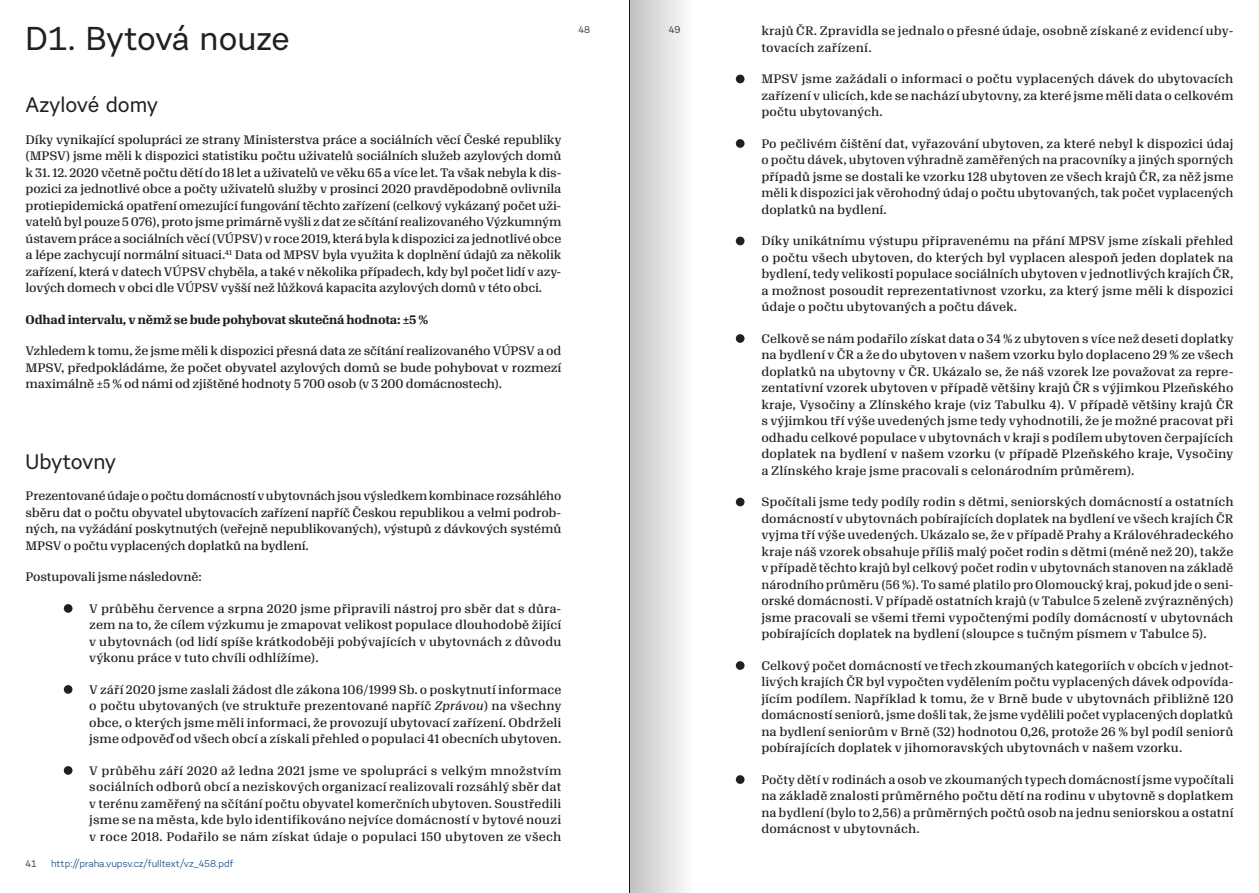
<style>
.page{position:relative;width:1259px;height:893px;background:#fff}
.page>*{position:absolute;margin:0;border:0;box-sizing:border-box;transform-origin:0 0}
.t1{font:33px "Urban Grotesk Me Bl";letter-spacing:-.005em;color:#231f20}
.t2{font:21px "Urban Grotesk Me Bl";color:#231f20}
.t3{font:21px "Urban Grotesk Me Bl";letter-spacing:-.02em;color:#231f20}
.t4{font:12px/16.5px "Algebra Regular No 2";letter-spacing:.005em;color:#231f20;text-align:justify}
.t5{font:700 12px "Algebra";letter-spacing:-.01em;color:#231f20}
.t6{font:9.75px "Urban Grotesk Re Bo";color:#184680}
.t7{font:9.75px "Urban Grotesk Re Bo";color:#231f20}
.s1{font-style:italic}
</style>
<div class="page">
<div style="left:736px;top:75px;width:8px;height:8px;background:#231f20;border-radius:50%"></div>
<div style="left:736px;top:139px;width:8px;height:9px;background:#231f20;border-radius:50%"></div>
<div style="left:736px;top:237px;width:8px;height:8px;background:#231f20;border-radius:50%"></div>
<div style="left:736px;top:334px;width:8px;height:9px;background:#231f20;border-radius:50%"></div>
<div style="left:736px;top:498px;width:8px;height:8px;background:#231f20;border-radius:50%"></div>
<div style="left:736px;top:661px;width:8px;height:9px;background:#231f20;border-radius:50%"></div>
<div style="left:736px;top:775px;width:8px;height:9px;background:#231f20;border-radius:50%"></div>
<div style="left:64px;top:604px;width:8px;height:9px;background:#231f20;border-radius:50%"></div>
<div style="left:64px;top:685px;width:8px;height:9px;background:#231f20;border-radius:50%"></div>
<div style="left:64px;top:766px;width:8px;height:9px;background:#231f20;border-radius:50%"></div>
<div style="left:629px;top:0;width:64px;height:893px;background:linear-gradient(to right,#c2c1c1,#fcfcfc)"></div>
<h1 class="t1" style="left:26px;top:18px;width:266px">D1. Bytová nouze</h1>
<h2 class="t2" style="left:26px;top:92px;width:134px">Azylové domy</h2>
<p class="t4" style="left:26px;top:130px;width:537px">Díky vynikající spolupráci ze strany Ministerstva práce a sociálních věcí České republiky (MPSV) jsme měli k dispozici statistiku počtu uživatelů sociálních služeb azylových domů k 31. 12. 2020 včetně počtu dětí do 18 let a uživatelů ve věku 65 a více let. Ta však nebyla k dis&shy;pozici za jednotlivé obce a počty uživatelů služby v prosinci 2020 pravděpodobně ovlivnila protiepidemická opatření omezující fungování těchto zařízení (celkový vykázaný počet uži&shy;vatelů byl pouze 5 076), proto jsme primárně vyšli z dat ze sčítání realizovaného Výzkumným ústavem práce a sociálních věcí (VÚPSV) v roce 2019, která byla k dispozici za jednotlivé obce a lépe zachycují normální situaci.<sup>41</sup> Data od MPSV byla využita k doplnění údajů za několik zařízení, která v datech VÚPSV chyběla, a také v několika případech, kdy byl počet lidí v azy&shy;lových domech v obci dle VÚPSV vyšší než lůžková kapacita azylových domů v této obci.</p>
<p class="t5" style="left:26px;top:310px;width:404px">Odhad intervalu, v němž se bude pohybovat skutečná hodnota: ±5 %</p>
<p class="t4" style="left:26px;top:342px;width:537px">Vzhledem k tomu, že jsme měli k dispozici přesná data ze sčítání realizovaného VÚPSV a od MPSV, předpokládáme, že počet obyvatel azylových domů se bude pohybovat v rozmezí maximálně ±5 % od námi od zjištěné hodnoty 5 700 osob (v 3 200 domácnostech).</p>
<h2 class="t3" style="left:26px;top:448px;width:92px">Ubytovny</h2>
<p class="t4" style="left:26px;top:487px;width:537px">Prezentované údaje o počtu domácností v ubytovnách jsou výsledkem kombinace rozsáhlého sběru dat o počtu obyvatel ubytovacích zařízení napříč Českou republikou a velmi podrob&shy;ných, na vyžádání poskytnutých (veřejně nepublikovaných), výstupů z dávkových systémů MPSV o počtu vyplacených doplatků na bydlení.</p>
<p class="t4" style="left:26px;top:568px;width:178px">Postupovali jsme následovně:</p>
<p class="t4" style="left:89px;top:599px;width:473px">V průběhu července a srpna 2020 jsme připravili nástroj pro sběr dat s důra&shy;zem na to, že cílem výzkumu je zmapovat velikost populace dlouhodobě žijící v ubytovnách (od lidí spíše krátkodoběji pobývajících v ubytovnách z důvodu výkonu práce v tuto chvíli odhlížíme).</p>
<p class="t4" style="left:89px;top:680px;width:474px">V září 2020 jsme zaslali žádost dle zákona 106/1999 Sb. o poskytnutí informace o počtu ubytovaných (ve struktuře prezentované napříč <span class="s1">Zprávou</span>) na všechny obce, o kterých jsme měli informaci, že provozují ubytovací zařízení. Obdrželi jsme odpověď od všech obcí a získali přehled o populaci 41 obecních ubytoven.</p>
<p class="t4" style="left:89px;top:761px;width:473px">V průběhu září 2020 až ledna 2021 jsme ve spolupráci s velkým množstvím sociálních odborů obcí a neziskových organizací realizovali rozsáhlý sběr dat v terénu zaměřený na sčítání počtu obyvatel komerčních ubytoven. Soustředili jsme se na města, kde bylo identifikováno nejvíce domácností v bytové nouzi v roce 2018. Podařilo se nám získat údaje o populaci 150 ubytoven ze všech</p>
<p class="t7" style="left:26px;top:858px;width:13px">41</p>
<p class="t6" style="left:51px;top:858px;width:184px">http://praha.vupsv.cz/fulltext/vz_458.pdf</p>
<p class="t7" style="left:578px;top:23px;width:13px">48</p>
<p class="t7" style="left:669px;top:23px;width:13px">49</p>
<p class="t4" style="left:761px;top:22px;width:473px">krajů ČR. Zpravidla se jednalo o přesné údaje, osobně získané z evidencí uby&shy;tovacích zařízení.</p>
<p class="t4" style="left:761px;top:70px;width:473px">MPSV jsme zažádali o informaci o počtu vyplacených dávek do ubytovacích zařízení v ulicích, kde se nachází ubytovny, za které jsme měli data o celkovém počtu ubytovaných.</p>
<p class="t4" style="left:761px;top:134px;width:473px">Po pečlivém čištění dat, vyřazování ubytoven, za které nebyl k dispozici údaj o počtu dávek, ubytoven výhradně zaměřených na pracovníky a jiných sporných případů jsme se dostali ke vzorku 128 ubytoven ze všech krajů ČR, za něž jsme měli k dispozici jak věrohodný údaj o počtu ubytovaných, tak počet vyplacených doplatků na bydlení.</p>
<p class="t4" style="left:761px;top:232px;width:473px">Díky unikátnímu výstupu připravenému na přání MPSV jsme získali přehled o počtu všech ubytoven, do kterých byl vyplacen alespoň jeden doplatek na bydlení, tedy velikosti populace sociálních ubytoven v jednotlivých krajích ČR, a možnost posoudit reprezentativnost vzorku, za který jsme měli k dispozici údaje o počtu ubytovaných a počtu dávek.</p>
<p class="t4" style="left:761px;top:329px;width:474px">Celkově se nám podařilo získat data o 34 % z ubytoven s více než deseti doplatky na bydlení v ČR a že do ubytoven v našem vzorku bylo doplaceno 29 % ze všech doplatků na ubytovny v ČR. Ukázalo se, že náš vzorek lze považovat za repre&shy;zentativní vzorek ubytoven v případě většiny krajů ČR s výjimkou Plzeňského kraje, Vysočiny a Zlínského kraje (viz Tabulku 4). V případě většiny krajů ČR s výjimkou tří výše uvedených jsme tedy vyhodnotili, že je možné pracovat při odhadu celkové populace v ubytovnách v kraji s podílem ubytoven čerpajících doplatek na bydlení v našem vzorku (v případě Plzeňského kraje, Vysočiny a Zlínského kraje jsme pracovali s celonárodním průměrem).</p>
<p class="t4" style="left:761px;top:493px;width:474px">Spočítali jsme tedy podíly rodin s dětmi, seniorských domácností a ostatních domácností v ubytovnách pobírajících doplatek na bydlení ve všech krajích ČR vyjma tří výše uvedených. Ukázalo se, že v případě Prahy a Královéhradeckého kraje náš vzorek obsahuje příliš malý počet rodin s dětmi (méně než 20), takže v případě těchto krajů byl celkový počet rodin v ubytovnách stanoven na základě národního průměru (56 %). To samé platilo pro Olomoucký kraj, pokud jde o seni&shy;orské domácnosti. V případě ostatních krajů (v Tabulce 5 zeleně zvýrazněných) jsme pracovali se všemi třemi vypočtenými podíly domácností v ubytovnách pobírajících doplatek na bydlení (sloupce s tučným písmem v Tabulce 5).</p>
<p class="t4" style="left:761px;top:656px;width:474px">Celkový počet domácností ve třech zkoumaných kategoriích v obcích v jednot&shy;livých krajích ČR byl vypočten vydělením počtu vyplacených dávek odpovída&shy;jícím podílem. Například k tomu, že v Brně bude v ubytovnách přibližně 120 domácností seniorů, jsme došli tak, že jsme vydělili počet vyplacených doplatků na bydlení seniorům v Brně (32) hodnotou 0,26, protože 26 % byl podíl seniorů pobírajících doplatek v jihomoravských ubytovnách v našem vzorku.</p>
<p class="t4" style="left:761px;top:770px;width:474px">Počty dětí v rodinách a osob ve zkoumaných typech domácností jsme vypočítali na základě znalosti průměrného počtu dětí na rodinu v ubytovně s doplatkem na bydlení (bylo to 2,56) a průměrných počtů osob na jednu seniorskou a ostatní domácnost v ubytovnách.</p>
</div>
